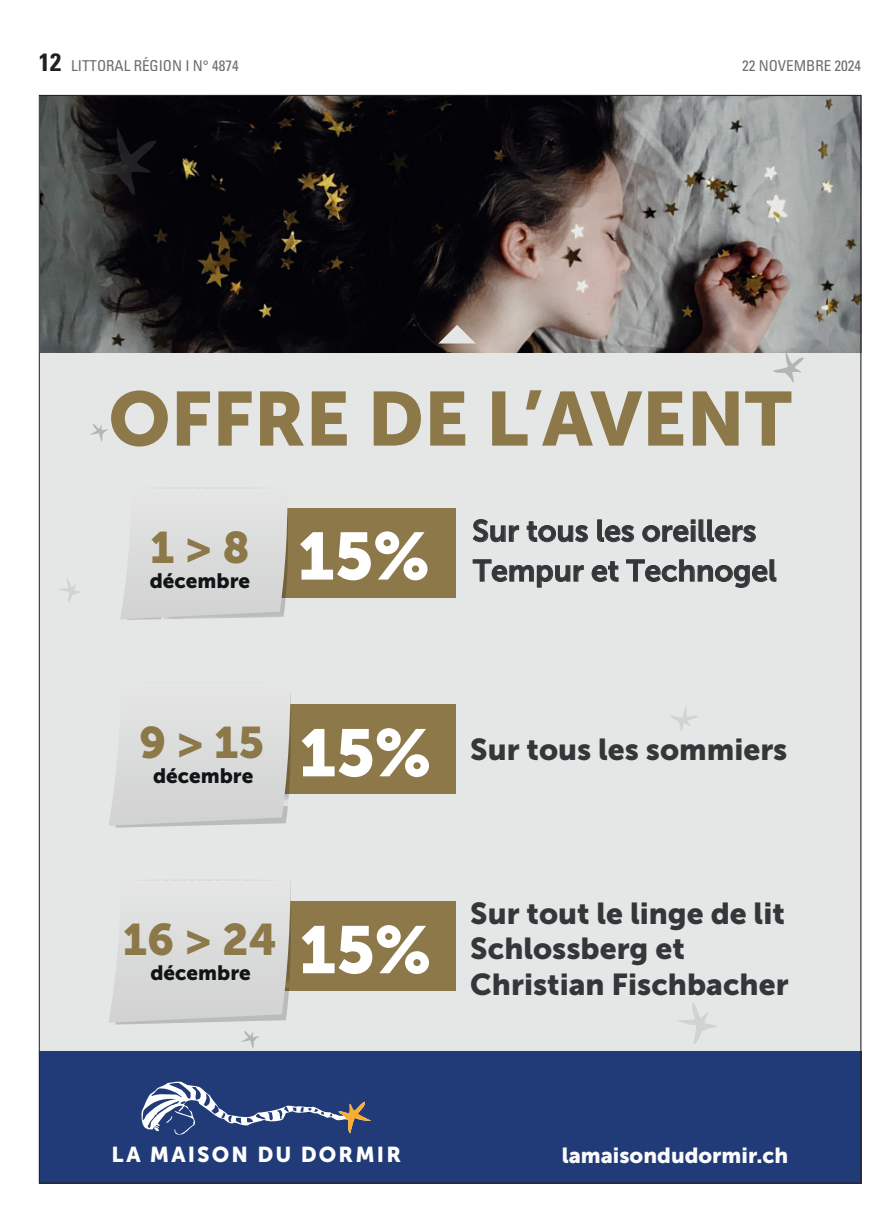
<style>
.page{position:relative;width:886px;height:1223px;background:#fff}
.page>*{position:absolute;margin:0;border:0;box-sizing:border-box;transform-origin:0 0}
.t1{font:75.75px "Museo Sans 900";color:#8c7848}
.t2{font:66.25px "Museo Sans 900";color:#fff}
.t3{font:43.88px "Museo Sans 900";color:#8c7848}
.t4{font:30.12px/35.6px "Museo Sans 900";color:#333739}
.t5{font:30.12px/39.8px "Museo Sans 700";color:#333739}
.t6{font:21.62px "Museo Sans 900";color:#fbfbfc}
.t7{font:21.5px "Museo Sans 900";letter-spacing:.1em;color:#fff}
.t8{font:20.62px "Museo Sans 900";color:#111416}
.t9{font:condensed 15px "Univers";color:#6c6d70}
.s1{font-weight:700;font-size:25px;color:#231f20}
.s2{font-size:66.25px;color:#fff}
</style>
<div class="page">
<img style="left:41px;top:97px;width:818px;height:256px">
<svg style="left:89px;top:126px;width:68px;height:69px;background:#151517"></svg>
<div style="left:39px;top:353px;width:822px;height:830px;background:#e5e6e6"></div>
<svg style="left:438px;top:325px;width:38px;height:18px"></svg>
<svg style="left:90px;top:424px;width:18px;height:18px"></svg>
<svg style="left:241px;top:1031px;width:18px;height:17px"></svg>
<svg style="left:773px;top:351px;width:31px;height:31px"></svg>
<svg style="left:60px;top:579px;width:21px;height:23px"></svg>
<svg style="left:678px;top:1003px;width:39px;height:41px"></svg>
<svg style="left:670px;top:706px;width:28px;height:25px"></svg>
<div style="left:39px;top:1051px;width:822px;height:132px;background:#203b77"></div>
<svg style="left:141px;top:1081px;width:230px;height:54px"></svg>
<div style="left:254px;top:704px;width:202px;height:89px;background:#8c7848"></div>
<svg style="left:109px;top:693px;width:184px;height:134px"></svg>
<div style="left:254px;top:508px;width:202px;height:89px;background:#8c7848"></div>
<svg style="left:120px;top:487px;width:170px;height:133px"></svg>
<div style="left:254px;top:901px;width:202px;height:89px;background:#8c7848"></div>
<svg style="left:109px;top:880px;width:184px;height:144px"></svg>
<p class="t9" style="left:39px;top:56px;width:201px"><span class="s1">12</span> LITTORAL RÉGION I N° 4874</p>
<p class="t9" style="left:742px;top:56px;width:121px">22 NOVEMBRE 2024</p>
<h1 class="t1" style="left:108px;top:376px;width:685px">OFFRE DE L’AVENT</h1>
<h3 class="t3" style="left:150px;top:522px;width:101px">1 &gt; 8</h3>
<p class="t8" style="left:150px;top:568px;width:102px">décembre</p>
<h2 class="t2" style="left:298px;top:519px;width:133px">15%</h2>
<p class="t5" style="left:472px;top:511px;width:306px">Sur tous les oreillers<br>Tempur et Technogel</p>
<h3 class="t3" style="left:139px;top:717px;width:126px">9 &gt; 15</h3>
<p class="t8" style="left:153px;top:764px;width:102px">décembre</p>
<p class="t4" style="left:299px;top:731px;width:490px"><span class="s2">15%</span> Sur tous les sommiers</p>
<h3 class="t3" style="left:123px;top:915px;width:156px">16 &gt; 24</h3>
<p class="t8" style="left:150px;top:961px;width:102px">décembre</p>
<h2 class="t2" style="left:299px;top:912px;width:133px">15%</h2>
<p class="t4" style="left:470px;top:895px;width:320px">Sur tout le linge de lit<br>Schlossberg et<br>Christian Fischbacher</p>
<p class="t7" style="left:112px;top:1142px;width:291px">LA MAISON DU DORMIR</p>
<p class="t6" style="left:562px;top:1142px;width:228px">lamaisondudormir.ch</p>
</div>
